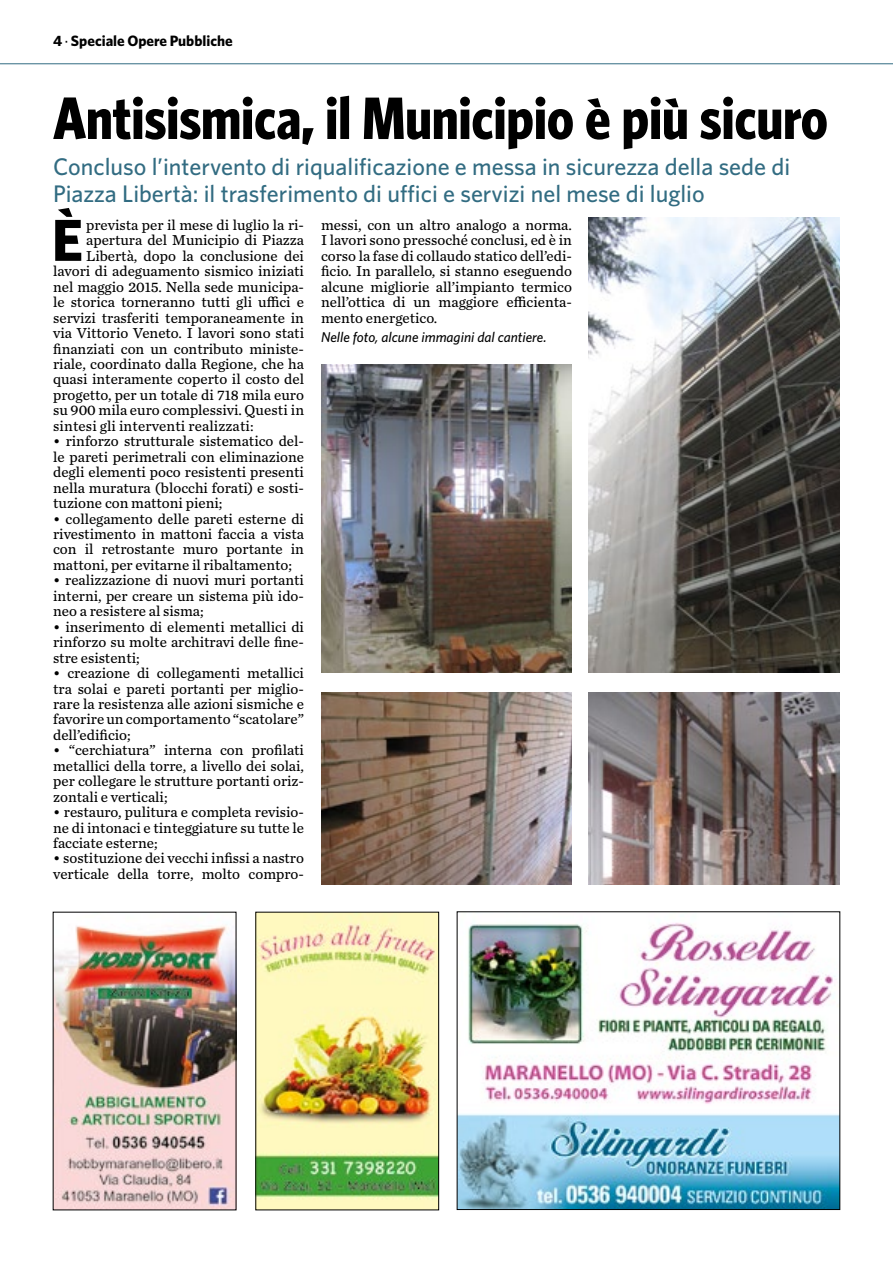
<style>
.page{position:relative;width:893px;height:1263px;background:#fff}
.page>*{position:absolute;margin:0;border:0;box-sizing:border-box;transform-origin:0 0}
.t1{font:700 60px "Whitney Condensed";color:#000}
.t2{font:700 59.4px "Whitney";color:#000}
.t3{font:500 24px/27px "Whitney";color:#326c82}
.t4{font:15px/15.5px "Chronicle Text G3";color:#000;text-align:justify}
.t5{font:700 15px "Whitney";color:#000}
.t6{font:italic 500 14.25px "Whitney";color:#000}
.s1{font-weight:500}
</style>
<div class="page">
<hr style="left:0;top:63px;width:893px;height:1px;background:#326c82">
<img style="left:589px;top:218px;width:251px;height:455px">
<img style="left:321px;top:364px;width:251px;height:309px">
<img style="left:321px;top:692px;width:251px;height:192px">
<img style="left:589px;top:692px;width:251px;height:192px">
<img style="left:459px;top:923px;width:379px;height:285px">
<img style="left:55px;top:925px;width:179px;height:283px">
<img style="left:257px;top:914px;width:180px;height:294px">
<div style="left:255px;top:912px;width:184px;height:298px;border:1px solid #000"></div>
<p class="t5" style="left:53px;top:32px;width:181px">4 <span class="s1">·</span> Speciale Opere Pubbliche</p>
<h1 class="t1" style="left:53px;top:83px;width:776px">Antisismica, il Municipio è più sicuro</h1>
<h3 class="t3" style="left:53px;top:152px;width:738px">Concluso l’intervento di riqualificazione e messa in sicurezza della sede di<br>Piazza Libertà: il trasferimento di uffici e servizi nel mese di luglio</h3>
<h2 class="t2" style="left:51px;top:204px;width:33px">È</h2>
<p class="t4" style="left:86px;top:216px;width:219px">prevista per il mese di luglio la ri-</p>
<p class="t4" style="left:86px;top:232px;width:219px">apertura del Municipio di Piazza</p>
<p class="t4" style="left:86px;top:247px;width:219px">Libertà, dopo la conclusione dei</p>
<p class="t4" style="left:53px;top:263px;width:252px">lavori di adeguamento sismico iniziati</p>
<p class="t4" style="left:53px;top:278px;width:252px">nel maggio 2015. Nella sede municipa-</p>
<p class="t4" style="left:53px;top:294px;width:252px">le storica torneranno tutti gli uffici e</p>
<p class="t4" style="left:53px;top:309px;width:252px">servizi trasferiti temporaneamente in</p>
<p class="t4" style="left:53px;top:325px;width:252px">via Vittorio Veneto. I lavori sono stati</p>
<p class="t4" style="left:53px;top:340px;width:252px">finanziati con un contributo ministe-</p>
<p class="t4" style="left:53px;top:355px;width:252px">riale, coordinato dalla Regione, che ha</p>
<p class="t4" style="left:53px;top:371px;width:252px">quasi interamente coperto il costo del</p>
<p class="t4" style="left:53px;top:386px;width:252px">progetto, per un totale di 718 mila euro</p>
<p class="t4" style="left:53px;top:402px;width:252px">su 900 mila euro complessivi. Questi in</p>
<p class="t4" style="left:53px;top:417px;width:202px">sintesi gli interventi realizzati:</p>
<p class="t4" style="left:53px;top:433px;width:252px">• rinforzo strutturale sistematico del&shy;le pareti perimetrali con eliminazione degli elementi poco resistenti presenti nella muratura (blocchi forati) e sosti&shy;tuzione con mattoni pieni;</p>
<p class="t4" style="left:53px;top:510px;width:252px">• collegamento delle pareti esterne di rivestimento in mattoni faccia a vista con il retrostante muro portante in mattoni, per evitarne il ribaltamento;</p>
<p class="t4" style="left:53px;top:572px;width:252px">• realizzazione di nuovi muri portanti interni, per creare un sistema più ido&shy;neo a resistere al sisma;</p>
<p class="t4" style="left:53px;top:618px;width:252px">• inserimento di elementi metallici di rinforzo su molte architravi delle fine&shy;stre esistenti;</p>
<p class="t4" style="left:53px;top:664px;width:252px">• creazione di collegamenti metallici tra solai e pareti portanti per miglio&shy;rare la resistenza alle azioni sismiche e favorire un comportamento “scatolare” dell’edificio;</p>
<p class="t4" style="left:53px;top:742px;width:252px">• “cerchiatura” interna con profilati metallici della torre, a livello dei solai, per collegare le strutture portanti oriz&shy;zontali e verticali;</p>
<p class="t4" style="left:53px;top:803px;width:252px">• restauro, pulitura e completa revisio&shy;ne di intonaci e tinteggiature su tutte le facciate esterne;</p>
<p class="t4" style="left:53px;top:850px;width:252px">• sostituzione dei vecchi infissi a nastro verticale della torre, molto compro-</p>
<p class="t4" style="left:321px;top:216px;width:252px">messi, con un altro analogo a norma.<br>I lavori sono pressoché conclusi, ed è in corso la fase di collaudo statico dell’edi&shy;ficio. In parallelo, si stanno eseguendo alcune migliorie all’impianto termico nell’ottica di un maggiore efficienta&shy;mento energetico.</p>
<p class="t6" style="left:321px;top:329px;width:227px">Nelle foto, alcune immagini dal cantiere.</p>
</div>
